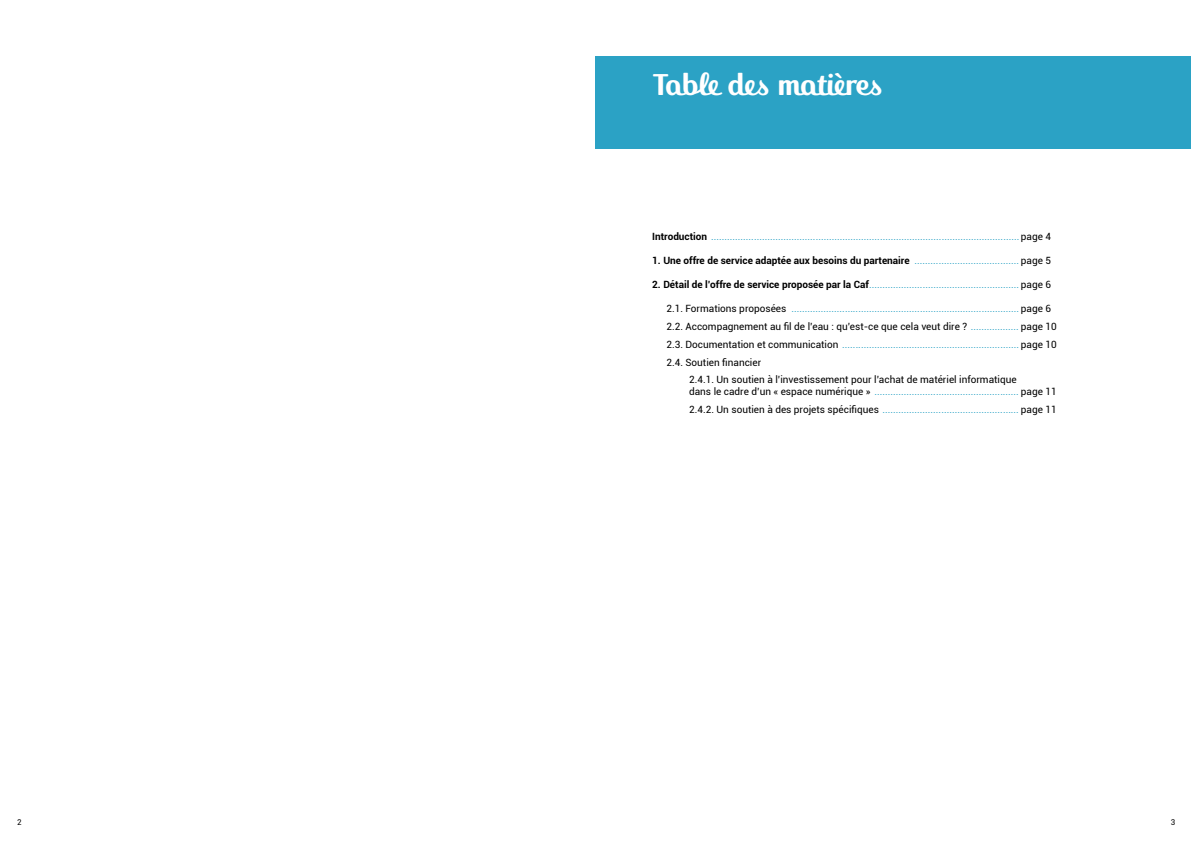
<style>
.page{position:relative;width:1191px;height:842px;background:#fff}
.page>*{position:absolute;margin:0;border:0;box-sizing:border-box;transform-origin:0 0}
.t1{font:700 32px "Jackie Pro";color:#fff}
.t2{font:10px/17.7px "Roboto";color:#2ba2c5}
.t3{font:10px "Roboto";color:#000}
.t4{font:700 10px "Roboto";color:#000}
.t5{font:8px "Roboto";color:#000}
.s1{font-weight:700;color:#000}
.s2{color:#000}
.s3{font-weight:400;color:#2ba2c5}
.s4{font-weight:400}
.s5{color:#2ba2c5}
</style>
<div class="page">
<div style="left:595px;top:57px;width:596px;height:92px;background:#2ba2c5"></div>
<h1 class="t1" style="left:652px;top:65px;width:231px">Table des matières</h1>
<p class="t2" style="left:652px;top:228px;width:400px"><span class="s1">Introduction</span> ................................................................................................................... <span class="s2">page 4</span></p>
<p class="t4" style="left:652px;top:254px;width:400px">1. Une offre de service adaptée aux besoins du partenaire <span class="s3">.......................................</span> <span class="s4">page 5</span></p>
<p class="t2" style="left:652px;top:276px;width:400px"><span class="s1">2. Détail de l’offre de service proposée par la Caf</span>........................................................ <span class="s2">page 6</span></p>
<p class="t2" style="left:666px;top:300px;width:386px"><span class="s2">2.1. Formations proposées</span> ..................................................................................... <span class="s2">page 6</span></p>
<p class="t3" style="left:666px;top:320px;width:392px">2.2. Accompagnement au fil de l’eau : qu’est-ce que cela veut dire ? <span class="s5">..................</span> page 10</p>
<p class="t2" style="left:666px;top:335px;width:392px"><span class="s2">2.3. Documentation et communication</span> .................................................................. <span class="s2">page 10</span></p>
<p class="t3" style="left:666px;top:355px;width:96px">2.4. Soutien financier</p>
<p class="t3" style="left:689px;top:373px;width:329px">2.4.1. Un soutien à l’investissement pour l’achat de matériel informatique</p>
<p class="t2" style="left:689px;top:382px;width:369px"><span class="s2">dans le cadre d’un « espace numérique »</span> ...................................................... <span class="s2">page 11<br>2.4.2. Un soutien à des projets spécifiques</span> ................................................... <span class="s2">page 11</span></p>
<p class="t5" style="left:17px;top:816px;width:6px">2</p>
<p class="t5" style="left:1171px;top:816px;width:6px">3</p>
</div>
